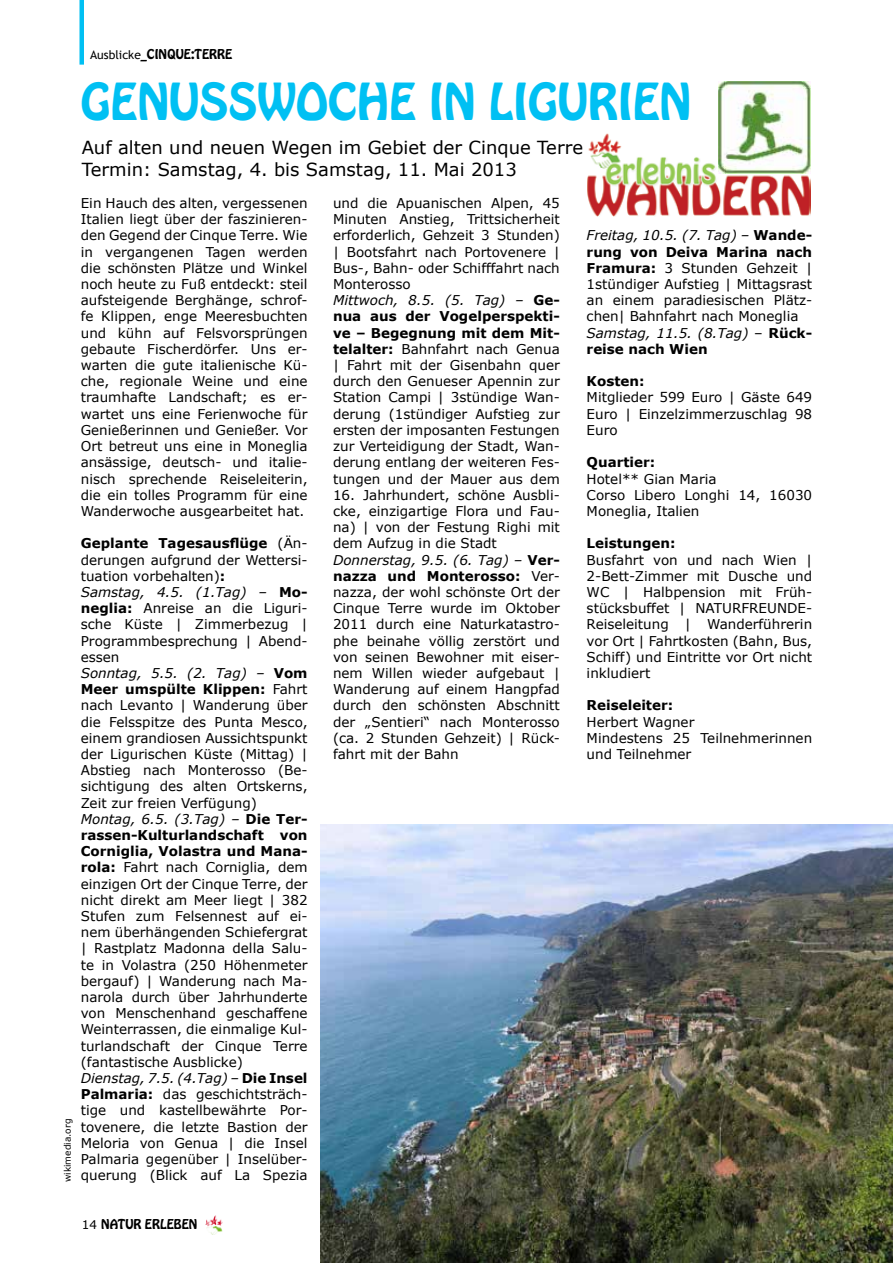
<style>
.page{position:relative;width:893px;height:1263px;background:#fff}
.page>*{position:absolute;margin:0;border:0;box-sizing:border-box;transform-origin:0 0}
.t1{font:45px "Hobo Std";color:#00c0f3}
.t2{font:18px/21.6px "Verdana";color:#000}
.t3{font:13.5px/16.2px "Verdana";color:#000}
.t4{font:700 13.5px "Verdana";color:#000}
.t5{font:12px "Hobo Std";color:#000}
.t6{font:9px "Verdana";color:#000}
.s1{font-family:"Trebuchet MS"}
.s2{font-weight:700}
.s3{font-style:italic}
.s4{font-family:"Verdana"}
</style>
<div class="page">
<img style="left:205px;top:1215px;width:17px;height:19px">
<div style="left:79px;top:0;width:5px;height:65px;background:#00c0f3"></div>
<img style="left:587px;top:134px;width:224px;height:83px">
<img style="left:718px;top:81px;width:93px;height:93px">
<img style="left:320px;top:825px;width:573px;height:438px">
<p class="t6" style="left:61px;top:1182px;width:65px;rotate:-90deg">wikimedia.org</p>
<p class="t5" style="left:90px;top:46px;width:144px"><span class="s1">Ausblicke</span>_CINQUE:TERRE</p>
<h1 class="t1" style="left:81px;top:70px;width:612px">GENUSSWOCHE IN LIGURIEN</h1>
<h2 class="t2" style="left:82px;top:137px;width:503px">Auf alten und neuen Wegen im Gebiet der Cinque Terre<br>Termin: Samstag, 4. bis Samstag, 11. Mai 2013</h2>
<p class="t3" style="left:81px;top:195px;width:228px;text-align:justify">Ein Hauch des alten, vergessenen Italien liegt über der faszinieren&shy;den Gegend der Cinque Terre. Wie in vergangenen Tagen werden die schönsten Plätze und Winkel noch heute zu Fuß entdeckt: steil aufsteigende Berghänge, schrof&shy;fe Klippen, enge Meeresbuchten und kühn auf Felsvorsprüngen gebaute Fischerdörfer. Uns er&shy;warten die gute italienische Kü&shy;che, regionale Weine und eine traumhafte Landschaft; es er&shy;wartet uns eine Ferienwoche für Genießerinnen und Genießer. Vor Ort betreut uns eine in Moneglia ansässige, deutsch- und italie&shy;nisch sprechende Reiseleiterin, die ein tolles Programm für eine Wanderwoche ausgearbeitet hat.</p>
<p class="t3" style="left:81px;top:535px;width:228px"><span class="s2">Geplante Tagesausflüge</span> (Än&shy;derungen aufgrund der Wettersi&shy;tuation vorbehalten)<span class="s2">:<br></span><span class="s3">Samstag, 4.5. (1.Tag) –</span> <span class="s2">Mo&shy;neglia:</span> Anreise an die Liguri&shy;sche Küste | Zimmerbezug |<br>Programmbesprechung | Abend&shy;essen<br><span class="s3">Sonntag, 5.5. (2. Tag) –</span> <span class="s2">Vom<br>Meer umspülte Klippen:</span> Fahrt nach Levanto | Wanderung über die Felsspitze des Punta Mesco, einem grandiosen Aussichtspunkt der Ligurischen Küste (Mittag) |<br>Abstieg nach Monterosso (Be&shy;sichtigung des alten Ortskerns,<br>Zeit zur freien Verfügung)<br><span class="s3">Montag, 6.5. (3.Tag) –</span> <span class="s2">Die Ter&shy;rassen-Kulturlandschaft von<br>Corniglia, Volastra und Mana&shy;rola:</span> Fahrt nach Corniglia, dem einzigen Ort der Cinque Terre, der nicht direkt am Meer liegt | 382<br>Stufen zum Felsennest auf ei&shy;nem überhängenden Schiefergrat | Rastplatz Madonna della Salu&shy;te in Volastra (250 Höhenmeter bergauf) | Wanderung nach Ma&shy;narola durch über Jahrhunderte von Menschenhand geschaffene<br>Weinterrassen, die einmalige Kul&shy;turlandschaft der Cinque Terre (fantastische Ausblicke)<br><span class="s3">Dienstag, 7.5. (4.Tag) –</span> <span class="s2">Die Insel<br>Palmaria:</span> das geschichtsträch&shy;tige und kastellbewährte Por&shy;tovenere, die letzte Bastion der<br>Meloria von Genua | die Insel<br>Palmaria gegenüber | Inselüber&shy;querung (Blick auf La Spezia</p>
<p class="t3" style="left:333px;top:195px;width:228px">und die Apuanischen Alpen, 45<br>Minuten Anstieg, Trittsicherheit erforderlich, Gehzeit 3 Stunden) | Bootsfahrt nach Portovenere |<br>Bus-, Bahn- oder Schifffahrt nach<br>Monterosso<br><span class="s3">Mittwoch, 8.5. (5. Tag) –</span> <span class="s2">Ge&shy;nua aus der Vogelperspekti&shy;ve – Begegnung mit dem Mit&shy;telalter:</span> Bahnfahrt nach Genua | Fahrt mit der Gisenbahn quer durch den Genueser Apennin zur<br>Station Campi | 3stündige Wan&shy;derung (1stündiger Aufstieg zur ersten der imposanten Festungen zur Verteidigung der Stadt, Wan&shy;derung entlang der weiteren Fes&shy;tungen und der Mauer aus dem</p>
<p class="t3" style="left:333px;top:486px;width:228px">16. Jahrhundert, schöne Ausbli&shy;cke, einzigartige Flora und Fau&shy;na) | von der Festung Righi mit dem Aufzug in die Stadt<br><span class="s3">Donnerstag, 9.5. (6. Tag) –</span> <span class="s2">Ver&shy;nazza und Monterosso:</span> Ver&shy;nazza, der wohl schönste Ort der<br>Cinque Terre wurde im Oktober<br>2011 durch eine Naturkatastro&shy;phe beinahe völlig zerstört und von seinen Bewohner mit eiser&shy;nem Willen wieder aufgebaut |<br>Wanderung auf einem Hangpfad durch den schönsten Abschnitt der „Sentieri“ nach Monterosso (ca. 2 Stunden Gehzeit) | Rück&shy;fahrt mit der Bahn</p>
<p class="t3" style="left:587px;top:227px;width:227px"><span class="s3">Freitag, 10.5. (7. Tag) –</span> <span class="s2">Wande&shy;rung von Deiva Marina nach<br>Framura:</span> 3 Stunden Gehzeit |<br>1stündiger Aufstieg | Mittagsrast an einem paradiesischen Plätz&shy;chen| Bahnfahrt nach Moneglia<br><span class="s3">Samstag, 11.5. (8.Tag)</span> – <span class="s2">Rück&shy;reise nach Wien</span></p>
<p class="t4" style="left:587px;top:372px;width:59px">Kosten:</p>
<p class="t3" style="left:587px;top:389px;width:227px;text-align:justify">Mitglieder 599 Euro | Gäste 649<br>Euro | Einzelzimmerzuschlag 98<br>Euro</p>
<p class="t4" style="left:587px;top:453px;width:70px">Quartier:</p>
<p class="t3" style="left:587px;top:470px;width:227px">Hotel** Gian Maria<br>Corso Libero Longhi 14, 16030<br>Moneglia, Italien</p>
<p class="t4" style="left:587px;top:534px;width:91px">Leistungen:</p>
<p class="t3" style="left:587px;top:551px;width:227px;text-align:justify">Busfahrt von und nach Wien | 2-Bett-Zimmer mit Dusche und WC | Halbpension mit Früh&shy;stücksbuffet | NATURFREUNDE-Reiseleitung | Wanderführerin vor Ort | Fahrtkosten (Bahn, Bus, Schiff) und Eintritte vor Ort nicht inkludiert</p>
<p class="t4" style="left:587px;top:696px;width:88px">Reiseleiter:</p>
<p class="t3" style="left:587px;top:713px;width:227px">Herbert Wagner<br>Mindestens 25 Teilnehmerinnen und Teilnehmer</p>
<p class="t5" style="left:82px;top:1215px;width:117px"><span class="s4">14</span> NATUR ERLEBEN</p>
</div>
